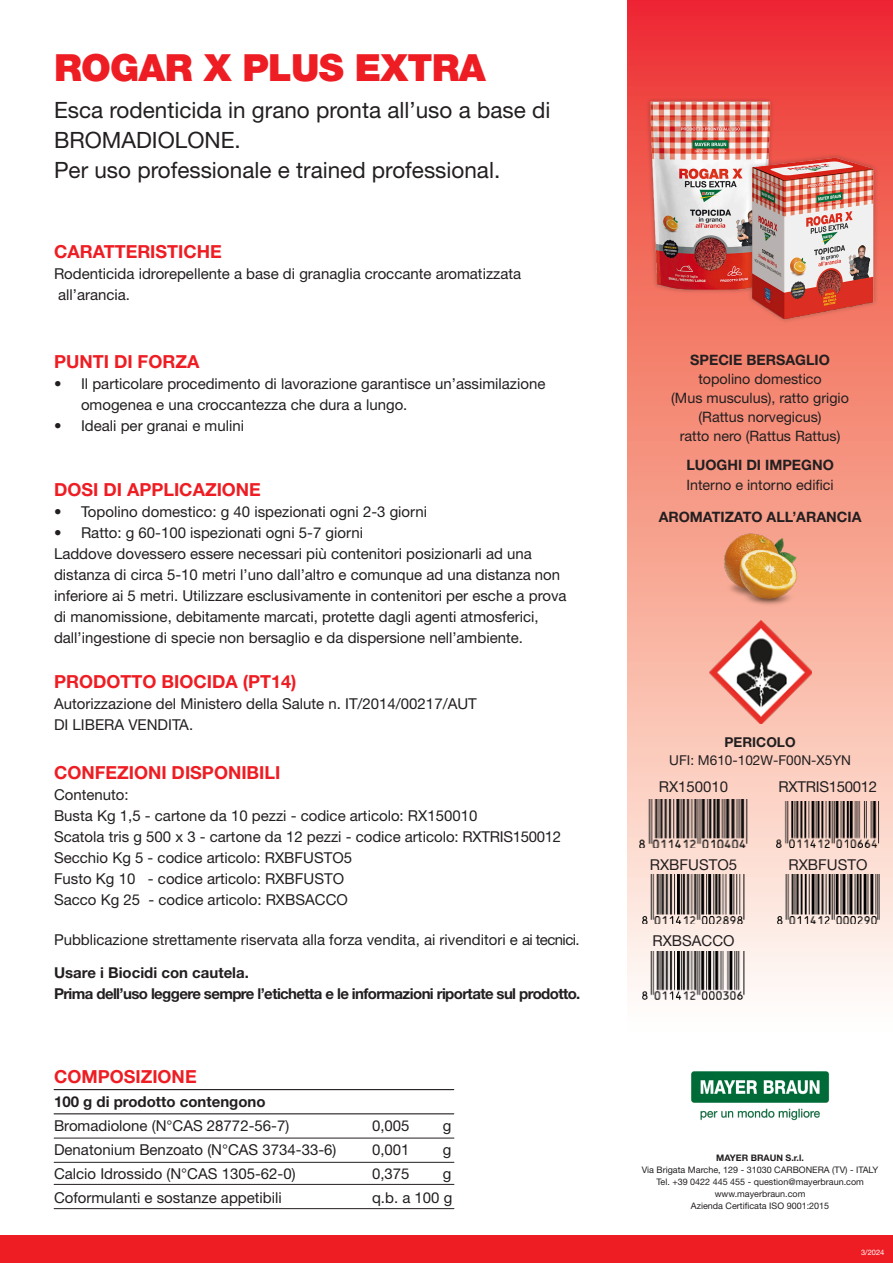
<style>
.page{position:relative;width:893px;height:1263px;background:#fff}
.page>*{position:absolute;margin:0;border:0;box-sizing:border-box;transform-origin:0 0}
.t1{font:900 37.5px "Helvetica Neue LT Std";letter-spacing:-.02em;color:#ee1d23}
.t2{font:22.5px "Helvetica Neue LT Std";color:#231f20}
.t3{font:700 18px "Helvetica Neue LT Std";color:#ee1d23}
.t4{font:15px/21px "Helvetica Neue LT Std";color:#231f20}
.t5{font:700 15px "Helvetica Neue LT Std";letter-spacing:-.04em;color:#231f20}
.t6{font:700 15px "Helvetica Neue LT Std";color:#231f20}
.t7{font:15px "Helvetica Neue LT Std";letter-spacing:-.02em;color:#231f20}
.t8{font:14.25px "Helvetica Neue LT Std";color:#231f20}
.t9{font:700 14.25px "Helvetica Neue LT Std";color:#231f20}
.t10{font:13.65px "Helvetica Neue LT Std";color:#231f20}
.t11{font:700 13.65px "Helvetica Neue LT Std";color:#231f20}
.t12{font:9px "Helvetica Neue LT Std";color:#231f20}
.t13{font:700 9px "Helvetica Neue LT Std";color:#231f20}
.t14{font:7.5px "Helvetica Neue LT Std";color:#fff}
</style>
<div class="page">
<svg style="left:627px;top:0;width:266px;height:1000px;background:#f6998c"></svg>
<div style="left:0;top:1235px;width:893px;height:28px;background:#ee1d23"></div>
<hr style="left:54px;top:1089px;width:400px;height:1px;background:#231f20">
<hr style="left:54px;top:1138px;width:400px;height:1px;background:#231f20">
<hr style="left:54px;top:1184px;width:400px;height:1px;background:#231f20">
<hr style="left:54px;top:1113px;width:400px;height:1px;background:#231f20">
<hr style="left:54px;top:1162px;width:400px;height:1px;background:#231f20">
<hr style="left:54px;top:1208px;width:400px;height:1px;background:#231f20">
<img style="left:691px;top:1071px;width:139px;height:50px">
<img style="left:715px;top:528px;width:91px;height:81px">
<img style="left:709px;top:620px;width:102px;height:104px">
<img style="left:640px;top:800px;width:108px;height:48px">
<img style="left:776px;top:801px;width:103px;height:46px">
<img style="left:643px;top:874px;width:102px;height:50px">
<img style="left:777px;top:874px;width:102px;height:50px">
<img style="left:643px;top:951px;width:102px;height:48px">
<img style="left:640px;top:97px;width:140px;height:195px">
<img style="left:745px;top:153px;width:135px;height:174px">
<p class="t1" style="left:54px;top:45px;width:433px">ROGAR X PLUS EXTRA</p>
<p class="t2" style="left:54px;top:97px;width:498px">Esca rodenticida in grano pronta all’uso a base di</p>
<p class="t2" style="left:54px;top:127px;width:188px">BROMADIOLONE.</p>
<p class="t2" style="left:54px;top:157px;width:448px">Per uso professionale e trained professional.</p>
<p class="t3" style="left:54px;top:240px;width:169px">CARATTERISTICHE</p>
<p class="t4" style="left:54px;top:263px;width:469px">Rodenticida idrorepellente a base di granaglia croccante aromatizzata</p>
<p class="t4" style="left:58px;top:284px;width:73px">all’arancia.</p>
<p class="t3" style="left:54px;top:350px;width:147px">PUNTI DI FORZA</p>
<p class="t4" style="left:81px;top:373px;width:466px;text-indent:-27px">• Il particolare procedimento di lavorazione garantisce un’assimilazione omogenea e una croccantezza che dura a lungo.</p>
<p class="t4" style="left:54px;top:415px;width:192px">• Ideali per granai e mulini</p>
<p class="t3" style="left:54px;top:479px;width:208px">DOSI DI APPLICAZIONE</p>
<p class="t4" style="left:54px;top:501px;width:375px">• Topolino domestico: g 40 ispezionati ogni 2-3 giorni</p>
<p class="t4" style="left:54px;top:522px;width:310px">• Ratto: g 60-100 ispezionati ogni 5-7 giorni</p>
<p class="t4" style="left:54px;top:543px;width:514px">Laddove dovessero essere necessari più contenitori posizionarli ad una distanza di circa 5-10 metri l’uno dall’altro e comunque ad una distanza non inferiore ai 5 metri. Utilizzare esclusivamente in contenitori per esche a prova di manomissione, debitamente marcati, protette dagli agenti atmosferici, dall’ingestione di specie non bersaglio e da dispersione nell’ambiente.</p>
<p class="t3" style="left:54px;top:671px;width:244px">PRODOTTO BIOCIDA (PT14)</p>
<p class="t4" style="left:54px;top:693px;width:424px">Autorizzazione del Ministero della Salute n. IT/2014/00217/AUT</p>
<p class="t4" style="left:54px;top:714px;width:141px">DI LIBERA VENDITA.</p>
<p class="t3" style="left:54px;top:762px;width:228px">CONFEZIONI DISPONIBILI</p>
<p class="t4" style="left:54px;top:784px;width:76px">Contenuto:</p>
<p class="t4" style="left:54px;top:805px;width:425px">Busta Kg 1,5 - cartone da 10 pezzi - codice articolo: RX150010</p>
<p class="t4" style="left:54px;top:826px;width:509px">Scatola tris g 500 x 3 - cartone da 12 pezzi - codice articolo: RXTRIS150012</p>
<p class="t4" style="left:54px;top:847px;width:300px">Secchio Kg 5 - codice articolo: RXBFUSTO5</p>
<p class="t4" style="left:54px;top:868px;width:292px">Fusto Kg 10 - codice articolo: RXBFUSTO</p>
<p class="t4" style="left:54px;top:889px;width:295px">Sacco Kg 25 - codice articolo: RXBSACCO</p>
<p class="t4" style="left:54px;top:929px;width:527px">Pubblicazione strettamente riservata alla forza vendita, ai rivenditori e ai tecnici.</p>
<p class="t6" style="left:54px;top:964px;width:196px">Usare i Biocidi con cautela.</p>
<p class="t5" style="left:54px;top:985px;width:528px">Prima dell’uso leggere sempre l’etichetta e le informazioni riportate sul prodotto.</p>
<p class="t3" style="left:54px;top:1065px;width:144px">COMPOSIZIONE</p>
<p class="t6" style="left:54px;top:1092px;width:213px">100 g di prodotto contengono</p>
<p class="t4" style="left:54px;top:1114px;width:237px">Bromadiolone (N°CAS 28772-56-7)</p>
<p class="t4" style="left:54px;top:1138px;width:284px">Denatonium Benzoato (N°CAS 3734-33-6)</p>
<p class="t4" style="left:54px;top:1162px;width:243px">Calcio Idrossido (N°CAS 1305-62-0)</p>
<p class="t4" style="left:54px;top:1186px;width:229px">Coformulanti e sostanze appetibili</p>
<p class="t4" style="left:372px;top:1115px;width:39px">0,005</p>
<p class="t4" style="left:443px;top:1115px;width:10px">g</p>
<p class="t4" style="left:372px;top:1139px;width:39px">0,001</p>
<p class="t4" style="left:443px;top:1139px;width:10px">g</p>
<p class="t4" style="left:372px;top:1163px;width:39px">0,375</p>
<p class="t4" style="left:443px;top:1163px;width:10px">g</p>
<p class="t4" style="left:372px;top:1187px;width:82px">q.b. a 100 g</p>
<p class="t9" style="left:690px;top:351px;width:141px">SPECIE BERSAGLIO</p>
<p class="t8" style="left:698px;top:370px;width:125px">topolino domestico</p>
<p class="t8" style="left:671px;top:390px;width:179px">(Mus musculus), ratto grigio</p>
<p class="t8" style="left:699px;top:409px;width:125px">(Rattus norvegicus)</p>
<p class="t8" style="left:680px;top:428px;width:162px">ratto nero (Rattus Rattus)</p>
<p class="t9" style="left:686px;top:456px;width:149px">LUOGHI DI IMPEGNO</p>
<p class="t8" style="left:686px;top:476px;width:149px">Interno e intorno edifici</p>
<p class="t9" style="left:659px;top:508px;width:204px">AROMATIZATO ALL’ARANCIA</p>
<p class="t11" style="left:725px;top:733px;width:73px">PERICOLO</p>
<p class="t10" style="left:669px;top:752px;width:183px">UFI: M610-102W-F00N-X5YN</p>
<p class="t4" style="left:659px;top:776px;width:71px">RX150010</p>
<p class="t4" style="left:650px;top:854px;width:89px">RXBFUSTO5</p>
<p class="t4" style="left:652px;top:930px;width:84px">RXBSACCO</p>
<p class="t7" style="left:779px;top:778px;width:100px">RXTRIS150012</p>
<p class="t4" style="left:788px;top:854px;width:80px">RXBFUSTO</p>
<p class="t13" style="left:716px;top:1152px;width:89px">MAYER BRAUN S.r.l.</p>
<p class="t12" style="left:642px;top:1164px;width:238px">Via Brigata Marche, 129 - 31030 CARBONERA (TV) - ITALY</p>
<p class="t12" style="left:656px;top:1176px;width:209px">Tel. +39 0422 445 455 - question@mayerbraun.com</p>
<p class="t12" style="left:715px;top:1188px;width:92px">www.mayerbraun.com</p>
<p class="t12" style="left:691px;top:1200px;width:140px">Azienda Certificata ISO 9001:2015</p>
<p class="t14" style="left:861px;top:1248px;width:25px">3/2024</p>
</div>
